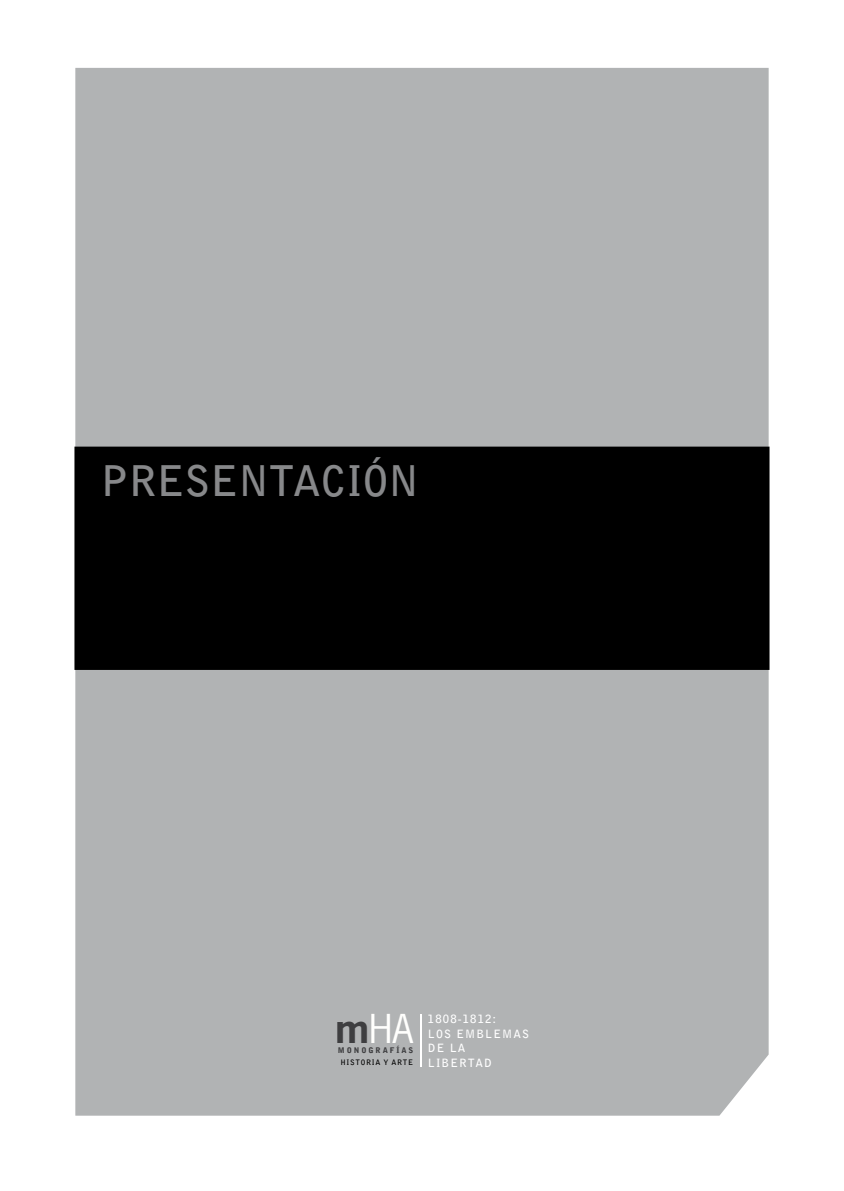
<style>
.page{position:relative;width:844px;height:1191px;background:#fff}
.page>*{position:absolute;margin:0;border:0;box-sizing:border-box;transform-origin:0 0}
.t1{font:700 42px "Bell Gothic Std";color:#87888a}
.t2{font:37.45px "News Gothic Std";color:#fffffd}
.t3{font:700 11.38px/14.5px "Bell Gothic Std";letter-spacing:.1em;color:#fff}
.t4{font:900 7.7px "Bell Gothic Std";letter-spacing:.25em;color:#3e3e40}
.t5{font:700 7.52px "Bell Gothic Std";letter-spacing:.1em;color:#000}
.s1{font-weight:700;color:#3e3e40}
</style>
<div class="page">
<div style="left:75px;top:68px;width:693px;height:1047px;background:#b1b3b4"></div>
<div style="left:75px;top:447px;width:693px;height:222px;background:#000"></div>
<div style="left:74px;top:446px;width:695px;height:224px;border:2px solid #000"></div>
<hr style="left:420px;top:1014px;width:1px;height:53px;background:#fff">
<h1 class="t1" style="left:100px;top:456px;width:55px">PRESENTACI</h1>
<h1 class="t1" style="left:362px;top:456px;width:48px">ÓN</h1>
<h2 class="t2" style="left:335px;top:1005px;width:79px"><span class="s1">m</span>HA</h2>
<p class="t4" style="left:338px;top:1046px;width:77px">MONOGRAFÍAS</p>
<p class="t5" style="left:340px;top:1057px;width:74px">HISTORIA Y ARTE</p>
<p class="t3" style="left:428px;top:1011px;width:102px">1808-1812:<br>LOS EMBLEMAS<br>DE LA<br>LIBERTAD</p>
</div>
